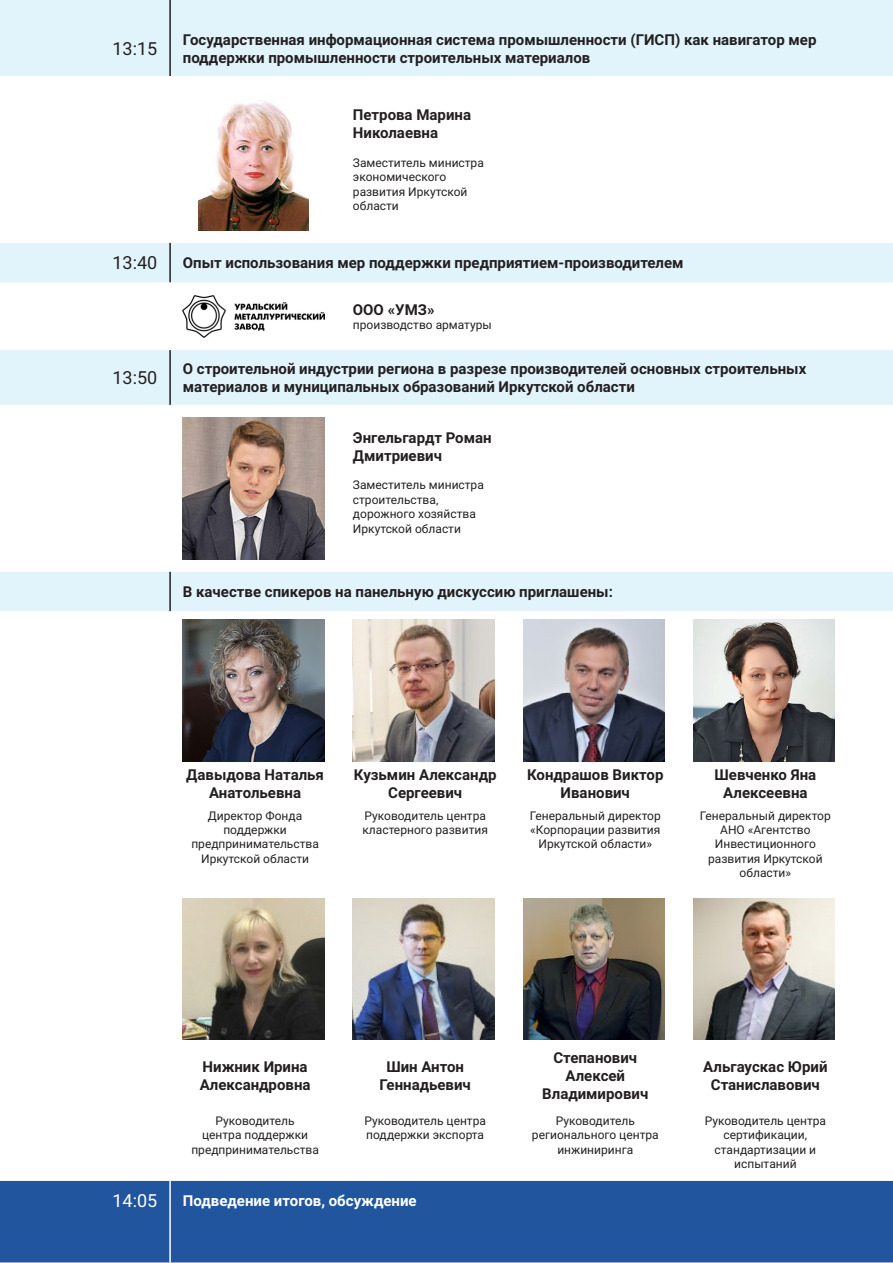
<style>
.page{position:relative;width:893px;height:1263px;background:#fff}
.page>*{position:absolute;margin:0;border:0;box-sizing:border-box;transform-origin:0 0}
.t1{font:18px "Roboto";color:#231f20}
.t2{font:18px "Roboto";color:#fff}
.t3{font:700 15px/18px "Roboto";color:#231f20;text-align:center}
.t4{font:700 15px "Roboto";color:#fff}
.t5{font:12px/14.4px "Roboto";color:#231f20;text-align:center}
</style>
<div class="page">
<svg style="left:0;top:0;width:893px;height:611px"></svg>
<div style="left:0;top:1181px;width:893px;height:81px;background:#21569e"></div>
<hr style="left:169px;top:0;width:2px;height:76px;background:#231f20">
<hr style="left:169px;top:243px;width:2px;height:39px;background:#231f20">
<hr style="left:169px;top:350px;width:2px;height:55px;background:#231f20">
<hr style="left:169px;top:572px;width:2px;height:39px;background:#231f20">
<hr style="left:169px;top:1181px;width:2px;height:81px;background:#fff">
<img style="left:199px;top:89px;width:109px;height:141px">
<img style="left:183px;top:295px;width:141px;height:42px">
<img style="left:183px;top:418px;width:141px;height:141px">
<img style="left:183px;top:620px;width:141px;height:141px">
<img style="left:353px;top:620px;width:141px;height:141px">
<img style="left:523px;top:620px;width:141px;height:141px">
<img style="left:693px;top:620px;width:141px;height:141px">
<img style="left:183px;top:898px;width:141px;height:142px">
<img style="left:353px;top:898px;width:141px;height:142px">
<img style="left:523px;top:898px;width:141px;height:142px">
<img style="left:693px;top:898px;width:141px;height:142px">
<p class="t1" style="left:113px;top:36px;width:46px">13:15</p>
<p class="t3" style="left:183px;top:30px;width:635px;text-align:left">Государственная информационная система промышленности (ГИСП) как навигатор мер поддержки промышленности строительных материалов</p>
<p class="t3" style="left:353px;top:105px;width:120px;text-align:left">Петрова Марина<br>Николаевна</p>
<p class="t5" style="left:353px;top:155px;width:132px;text-align:left">Заместитель министра экономического развития Иркутской области</p>
<p class="t1" style="left:113px;top:250px;width:46px">13:40</p>
<p class="t3" style="left:183px;top:253px;width:502px">Опыт использования мер поддержки предприятием-производителем</p>
<p class="t3" style="left:353px;top:300px;width:83px">ООО «УМЗ»</p>
<p class="t5" style="left:353px;top:317px;width:140px">производство арматуры</p>
<p class="t1" style="left:113px;top:365px;width:46px">13:50</p>
<p class="t3" style="left:183px;top:359px;width:625px;text-align:left">О строительной индустрии региона в разрезе производителей основных строительных материалов и муниципальных образований Иркутской области</p>
<p class="t3" style="left:353px;top:428px;width:140px;text-align:left">Энгельгардт Роман<br>Дмитриевич</p>
<p class="t5" style="left:353px;top:477px;width:132px;text-align:left">Заместитель министра строительства, дорожного хозяйства<br>Иркутской области</p>
<p class="t3" style="left:183px;top:582px;width:432px">В качестве спикеров на панельную дискуссию приглашены:</p>
<p class="t3" style="left:186px;top:765px;width:139px">Давыдова Наталья<br>Анатольевна</p>
<p class="t3" style="left:354px;top:765px;width:144px">Кузьмин Александр<br>Сергеевич</p>
<p class="t3" style="left:527px;top:765px;width:138px">Кондрашов Виктор<br>Иванович</p>
<p class="t3" style="left:715px;top:765px;width:103px">Шевченко Яна<br>Алексеевна</p>
<p class="t5" style="left:191px;top:808px;width:129px">Директор Фонда поддержки предпринимательства<br>Иркутской области</p>
<p class="t5" style="left:362px;top:808px;width:127px;text-align:left">Руководитель центра кластерного развития</p>
<p class="t5" style="left:530px;top:808px;width:132px">Генеральный директор «Корпорации развития<br>Иркутской области»</p>
<p class="t5" style="left:700px;top:808px;width:132px">Генеральный директор<br>АНО «Агентство<br>Инвестиционного развития Иркутской области»</p>
<p class="t3" style="left:200px;top:1057px;width:112px;text-align:left">Нижник Ирина<br>Александровна</p>
<p class="t3" style="left:380px;top:1057px;width:93px">Шин Антон<br>Геннадьевич</p>
<p class="t3" style="left:542px;top:1048px;width:108px">Степанович<br>Алексей<br>Владимирович</p>
<p class="t3" style="left:703px;top:1057px;width:126px">Альгаускас Юрий<br>Станиславович</p>
<p class="t5" style="left:191px;top:1113px;width:129px">Руководитель<br>центра поддержки предпринимательства</p>
<p class="t5" style="left:364px;top:1113px;width:123px;text-align:left">Руководитель центра поддержки экспорта</p>
<p class="t5" style="left:532px;top:1113px;width:128px">Руководитель регионального центра инжиниринга</p>
<p class="t5" style="left:705px;top:1113px;width:123px">Руководитель центра сертификации, стандартизации и испытаний</p>
<p class="t2" style="left:113px;top:1188px;width:46px">14:05</p>
<p class="t4" style="left:183px;top:1190px;width:235px">Подведение итогов, обсуждение</p>
</div>
